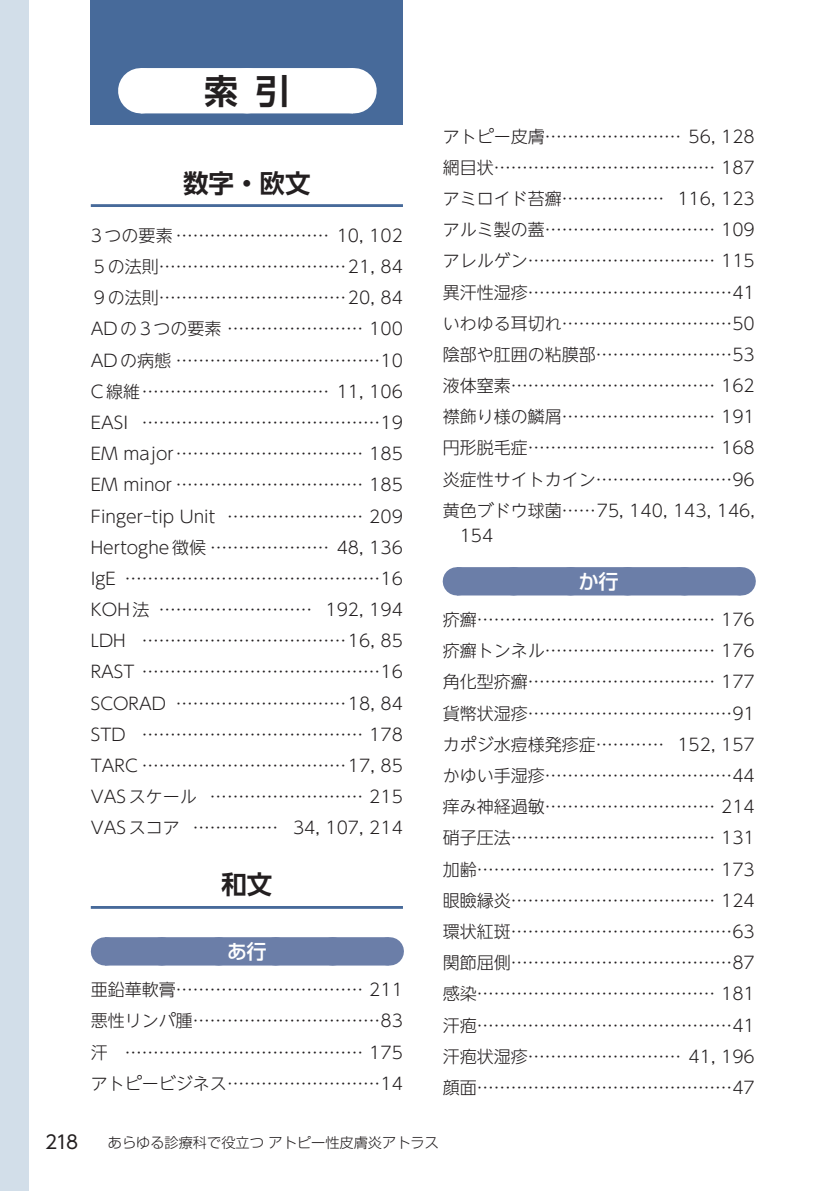
<style>
.page{position:relative;width:840px;height:1191px;background:#fff}
.page>*{position:absolute;margin:0;border:0;box-sizing:border-box;transform-origin:0 0}
.t1{font:700 34px "UD Shin Go NT Pr 6 De";color:#231f20}
.t2{font:700 25.6px "UD Shin Go NT Pr 6 De";color:#231f20}
.t3{font:500 19.8px "Shin Go Pr 6";color:#fff}
.t4{font:18.4px "MO Clear Tone SG";color:#231f20}
.t5{font:300 17px/31.2px "UD Shin Go NT Pr 6";color:#231f20;text-align:justify}
.t6{font:300 14.2px "Shin Go Pr 6";color:#231f20}
</style>
<div class="page">
<div style="left:0;top:0;width:28px;height:1191px;background:#d2dee9"></div>
<hr style="left:91px;top:204px;width:312px;height:3px;background:#476a9a">
<hr style="left:91px;top:906px;width:312px;height:3px;background:#476a9a">
<div style="left:105px;top:937px;width:283px;height:28px;background:#6b7ea8"></div>
<svg style="left:163px;top:937px;width:197px;height:1px"></svg>
<svg style="left:388px;top:937px;width:1px;height:28px"></svg>
<div style="left:456px;top:567px;width:284px;height:28px;background:#6b7ea8"></div>
<svg style="left:517px;top:567px;width:194px;height:1px"></svg>
<svg style="left:740px;top:567px;width:1px;height:28px"></svg>
<div style="left:91px;top:0;width:312px;height:125px;background:#476a9a"></div>
<div style="left:141px;top:68px;width:212px;height:45px;background:#fff"></div>
<hr style="left:353px;top:68px;width:1px;height:45px;background:#fff">
<h1 class="t1" style="left:204px;top:63px;width:87px">索引</h1>
<h2 class="t2" style="left:183px;top:162px;width:129px">数字・欧文</h2>
<p class="t5" style="left:91px;top:219px;width:313px">3つの要素 ……………………… 10, 102<br>５の法則……………………………21, 84<br>９の法則……………………………20, 84<br>ADの3つの要素 …………………… 100<br>ADの病態 ………………………………10<br>C線維 …………………………… 11, 106<br>EASI ……………………………………19<br>EM major …………………………… 185<br>EM minor …………………………… 185<br>Finger-tip Unit …………………… 209<br>Hertoghe徴候 ………………… 48, 136<br>IgE ………………………………………16<br>KOH法 ……………………… 192, 194<br>LDH ………………………………16, 85<br>RAST ……………………………………16<br>SCORAD …………………………18, 84<br>STD ………………………………… 178<br>TARC ………………………………17, 85<br>VASスケール ……………………… 215<br>VASスコア …………… 34, 107, 214</p>
<h2 class="t2" style="left:221px;top:864px;width:53px">和文</h2>
<p class="t3" style="left:227px;top:935px;width:41px">あ行</p>
<p class="t5" style="left:91px;top:973px;width:313px">亜鉛華軟膏…………………………… 211悪性リンパ腫……………………………83汗 …………………………………… 175アトピービジネス………………………14</p>
<p class="t5" style="left:442px;top:120px;width:313px">アトピー皮膚…………………… 56, 128網目状………………………………… 187アミロイド苔癬……………… 116, 123アルミ製の蓋………………………… 109アレルゲン…………………………… 115異汗性湿疹………………………………41いわゆる耳切れ…………………………50陰部や肛囲の粘膜部……………………53液体窒素……………………………… 162襟飾り様の鱗屑……………………… 191円形脱毛症…………………………… 168炎症性サイトカイン……………………96黄色ブドウ球菌……75, 140, 143, 146,</p>
<p class="t5" style="left:459px;top:519px;width:35px">154</p>
<p class="t3" style="left:578px;top:565px;width:41px">か行</p>
<p class="t5" style="left:442px;top:603px;width:313px">疥癬…………………………………… 176疥癬トンネル………………………… 176角化型疥癬…………………………… 177貨幣状湿疹………………………………91カポジ水痘様発疹症………… 152, 157かゆい手湿疹……………………………44痒み神経過敏………………………… 214硝子圧法……………………………… 131加齢…………………………………… 173眼瞼縁炎……………………………… 124環状紅斑…………………………………63関節屈側…………………………………87感染…………………………………… 181汗疱………………………………………41汗疱状湿疹……………………… 41, 196顔面………………………………………47</p>
<p class="t4" style="left:45px;top:1129px;width:34px">218</p>
<p class="t6" style="left:108px;top:1131px;width:332px">あらゆる診療科で役立つ アトピー性皮膚炎アトラス</p>
</div>
